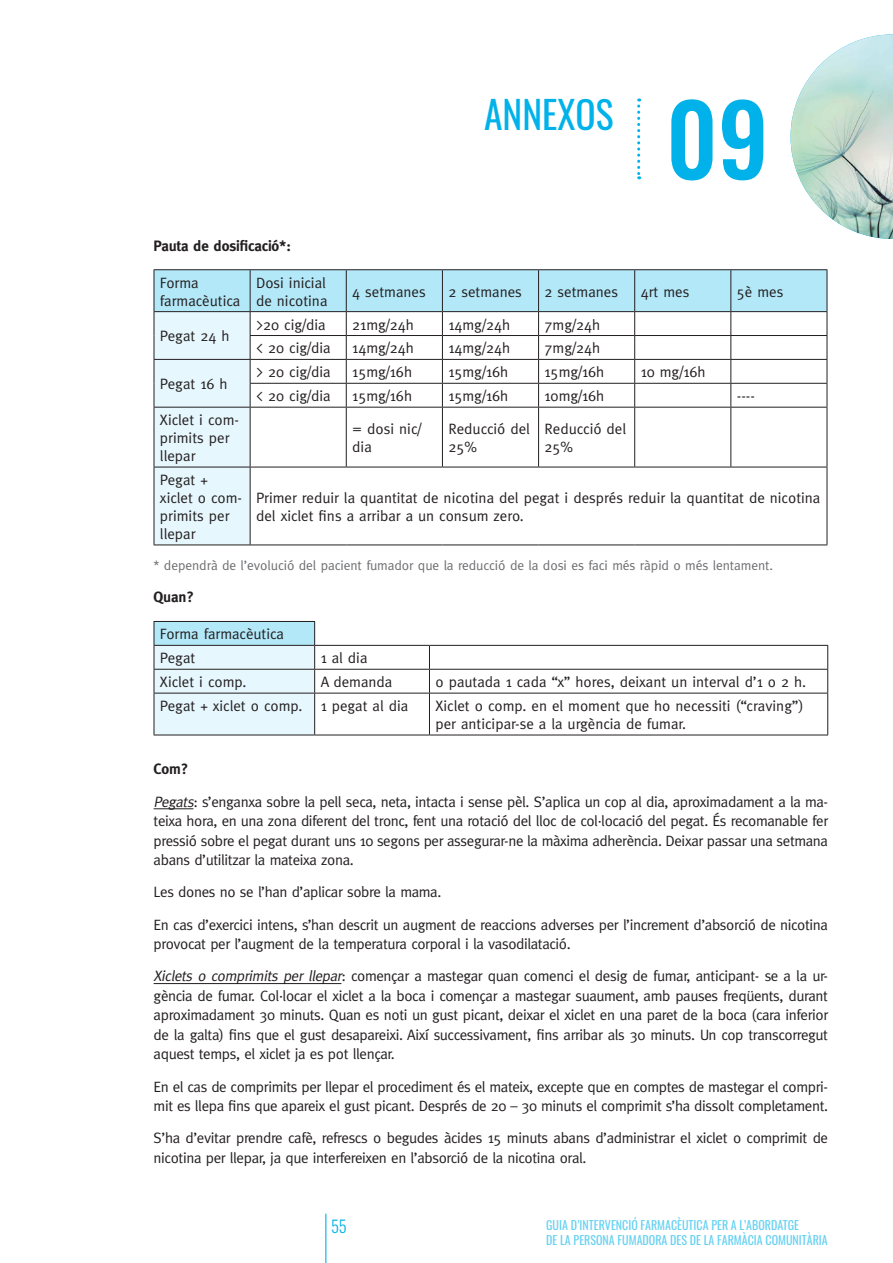
<style>
.page{position:relative;width:893px;height:1263px;background:#fff}
.page>*{position:absolute;margin:0;border:0;box-sizing:border-box;transform-origin:0 0}
.t1{font:500 97.5px "Oswald";color:#00b2e9}
.t2{font:37.5px "Oswald";color:#00b2e9}
.t3{font:300 16.5px "Oswald";color:#00b2e9}
.t4{font:15px/19.5px "Meta Normal";letter-spacing:-.025em;color:#231f20}
.t5{font:15px/18px "Meta Normal";color:#231f20}
.t6{font:700 15px "Meta";letter-spacing:-.01em;color:#231f20}
.t7{font:13.5px "Meta Normal";letter-spacing:-.005em;color:#6c6d70}
.t8{font:12px/14.4px "Oswald";color:#66d1f2}
.s1{font-family:"Akkurat Pro"}
.s2{font-style:italic}
</style>
<div class="page">
<img style="left:791px;top:34px;width:102px;height:205px">
<svg style="left:637px;top:99px;width:3px;height:80px"></svg>
<hr style="left:325px;top:1214px;width:1px;height:49px;background:#00b2e9">
<hr style="left:154px;top:808px;width:39px;height:1px;background:#231f20">
<hr style="left:154px;top:983px;width:187px;height:1px;background:#231f20">
<hr style="left:154px;top:269px;width:96px;height:1px;background:#231f20">
<hr style="left:250px;top:269px;width:96px;height:1px;background:#231f20">
<hr style="left:346px;top:269px;width:96px;height:1px;background:#231f20">
<hr style="left:442px;top:269px;width:97px;height:1px;background:#231f20">
<hr style="left:539px;top:269px;width:96px;height:1px;background:#231f20">
<hr style="left:635px;top:269px;width:96px;height:1px;background:#231f20">
<hr style="left:731px;top:269px;width:96px;height:1px;background:#231f20">
<svg style="left:154px;top:270px;width:674px;height:275px"></svg>
<hr style="left:154px;top:407px;width:96px;height:1px;background:#231f20">
<hr style="left:154px;top:407px;width:1px;height:60px;background:#231f20">
<hr style="left:250px;top:407px;width:96px;height:1px;background:#231f20">
<hr style="left:250px;top:407px;width:1px;height:60px;background:#231f20">
<hr style="left:346px;top:407px;width:96px;height:1px;background:#231f20">
<hr style="left:346px;top:407px;width:1px;height:60px;background:#231f20">
<hr style="left:442px;top:407px;width:97px;height:1px;background:#231f20">
<hr style="left:442px;top:407px;width:1px;height:60px;background:#231f20">
<hr style="left:539px;top:407px;width:96px;height:1px;background:#231f20">
<hr style="left:538px;top:407px;width:1px;height:60px;background:#231f20">
<hr style="left:635px;top:407px;width:96px;height:1px;background:#231f20">
<hr style="left:634px;top:407px;width:1px;height:60px;background:#231f20">
<hr style="left:731px;top:407px;width:96px;height:1px;background:#231f20">
<hr style="left:730px;top:407px;width:1px;height:60px;background:#231f20">
<hr style="left:827px;top:407px;width:1px;height:60px;background:#231f20">
<hr style="left:154px;top:467px;width:96px;height:1px;background:#231f20">
<hr style="left:154px;top:467px;width:1px;height:78px;background:#231f20">
<hr style="left:250px;top:467px;width:96px;height:1px;background:#231f20">
<hr style="left:250px;top:467px;width:1px;height:78px;background:#231f20">
<hr style="left:346px;top:467px;width:96px;height:1px;background:#231f20">
<hr style="left:442px;top:467px;width:97px;height:1px;background:#231f20">
<hr style="left:539px;top:467px;width:96px;height:1px;background:#231f20">
<hr style="left:635px;top:467px;width:96px;height:1px;background:#231f20">
<hr style="left:731px;top:467px;width:96px;height:1px;background:#231f20">
<hr style="left:827px;top:467px;width:1px;height:78px;background:#231f20">
<hr style="left:154px;top:545px;width:96px;height:1px;background:#231f20">
<hr style="left:250px;top:545px;width:96px;height:1px;background:#231f20">
<hr style="left:346px;top:545px;width:96px;height:1px;background:#231f20">
<hr style="left:442px;top:545px;width:97px;height:1px;background:#231f20">
<hr style="left:539px;top:545px;width:96px;height:1px;background:#231f20">
<hr style="left:635px;top:545px;width:96px;height:1px;background:#231f20">
<hr style="left:731px;top:545px;width:96px;height:1px;background:#231f20">
<hr style="left:315px;top:645px;width:114px;height:1px;background:#231f20">
<hr style="left:429px;top:645px;width:399px;height:1px;background:#231f20">
<hr style="left:315px;top:669px;width:114px;height:1px;background:#231f20">
<hr style="left:429px;top:669px;width:399px;height:1px;background:#231f20">
<svg style="left:429px;top:646px;width:1px;height:47px"></svg>
<svg style="left:827px;top:646px;width:1px;height:47px"></svg>
<hr style="left:315px;top:693px;width:114px;height:1px;background:#231f20">
<hr style="left:429px;top:693px;width:399px;height:1px;background:#231f20">
<hr style="left:429px;top:693px;width:1px;height:42px;background:#231f20">
<hr style="left:827px;top:693px;width:1px;height:42px;background:#231f20">
<hr style="left:315px;top:735px;width:114px;height:1px;background:#231f20">
<hr style="left:429px;top:735px;width:399px;height:1px;background:#231f20">
<hr style="left:154px;top:621px;width:161px;height:1px;background:#231f20">
<svg style="left:154px;top:622px;width:161px;height:113px;background:#d5edf5"></svg>
<hr style="left:154px;top:693px;width:161px;height:1px;background:#231f20">
<hr style="left:154px;top:693px;width:1px;height:42px;background:#231f20">
<hr style="left:314px;top:693px;width:1px;height:42px;background:#231f20">
<hr style="left:154px;top:735px;width:161px;height:1px;background:#231f20">
<p class="t2" style="left:484px;top:81px;width:131px">ANNEXOS</p>
<p class="t1" style="left:666px;top:53px;width:104px">09</p>
<p class="t6" style="left:154px;top:237px;width:139px">Pauta de dosificació*:</p>
<p class="t4" style="left:160px;top:272px;width:40px">Forma</p>
<p class="t5" style="left:160px;top:291px;width:82px">farmacèutica</p>
<p class="t5" style="left:256px;top:273px;width:73px">Dosi inicial de nicotina</p>
<p class="t5" style="left:352px;top:282px;width:75px">4 setmanes</p>
<p class="t5" style="left:448px;top:282px;width:75px">2 setmanes</p>
<p class="t5" style="left:545px;top:282px;width:75px">2 setmanes</p>
<p class="t4" style="left:641px;top:281px;width:50px">4rt mes</p>
<p class="t4" style="left:737px;top:281px;width:48px">5è mes</p>
<p class="t4" style="left:160px;top:326px;width:71px">Pegat 24 h</p>
<p class="t4" style="left:160px;top:374px;width:69px">Pegat 16 h</p>
<p class="t4" style="left:256px;top:314px;width:71px"><span class="s1">&gt;</span>20 cig/dia</p>
<p class="t4" style="left:352px;top:314px;width:63px">21mg/24h</p>
<p class="t4" style="left:448px;top:314px;width:63px">14mg/24h</p>
<p class="t4" style="left:545px;top:314px;width:57px">7mg/24h</p>
<p class="t4" style="left:256px;top:338px;width:76px"><span class="s1">&lt;</span> 20 cig/dia</p>
<p class="t4" style="left:352px;top:338px;width:63px">14mg/24h</p>
<p class="t4" style="left:448px;top:338px;width:63px">14mg/24h</p>
<p class="t4" style="left:545px;top:338px;width:57px">7mg/24h</p>
<p class="t4" style="left:256px;top:362px;width:76px"><span class="s1">&gt;</span> 20 cig/dia</p>
<p class="t4" style="left:352px;top:362px;width:61px">15mg/16h</p>
<p class="t4" style="left:448px;top:362px;width:61px">15mg/16h</p>
<p class="t4" style="left:545px;top:362px;width:61px">15mg/16h</p>
<p class="t4" style="left:641px;top:362px;width:66px">10 mg/16h</p>
<p class="t4" style="left:256px;top:386px;width:76px"><span class="s1">&lt;</span> 20 cig/dia</p>
<p class="t4" style="left:352px;top:386px;width:61px">15mg/16h</p>
<p class="t4" style="left:448px;top:386px;width:61px">15mg/16h</p>
<p class="t4" style="left:545px;top:386px;width:61px">10mg/16h</p>
<p class="t4" style="left:737px;top:386px;width:20px">----</p>
<p class="t5" style="left:160px;top:411px;width:80px">Xiclet i com&shy;primits per llepar</p>
<p class="t5" style="left:352px;top:420px;width:71px">= dosi nic/ dia</p>
<p class="t5" style="left:448px;top:420px;width:83px">Reducció del<br>25%</p>
<p class="t5" style="left:545px;top:420px;width:83px">Reducció del<br>25%</p>
<p class="t5" style="left:160px;top:471px;width:84px">Pegat + xiclet o com&shy;primits per llepar</p>
<p class="t5" style="left:256px;top:489px;width:566px">Primer reduir la quantitat de nicotina del pegat i després reduir la quantitat de nicotina del xiclet fins a arribar a un consum zero.</p>
<p class="t7" style="left:154px;top:558px;width:621px">* dependrà de l’evolució del pacient fumador que la reducció de la dosi es faci més ràpid o més lentament.</p>
<p class="t6" style="left:154px;top:588px;width:42px">Quan?</p>
<p class="t5" style="left:160px;top:625px;width:126px">Forma farmacèutica</p>
<p class="t4" style="left:160px;top:648px;width:37px">Pegat</p>
<p class="t4" style="left:321px;top:648px;width:48px">1 al dia</p>
<p class="t5" style="left:160px;top:673px;width:88px">Xiclet i comp.</p>
<p class="t5" style="left:321px;top:673px;width:73px">A demanda</p>
<p class="t5" style="left:435px;top:673px;width:372px">o pautada 1 cada “x” hores, deixant un interval d’1 o 2 h.</p>
<p class="t5" style="left:160px;top:697px;width:144px">Pegat + xiclet o comp.</p>
<p class="t5" style="left:321px;top:697px;width:89px">1 pegat al dia</p>
<p class="t5" style="left:435px;top:697px;width:370px">Xiclet o comp. en el moment que ho necessiti (“craving”) per anticipar-se a la urgència de fumar.</p>
<p class="t6" style="left:154px;top:760px;width:36px">Com?</p>
<p class="t4" style="left:154px;top:791px;width:676px;text-align:justify"><span class="s2">Pegats</span>: s’enganxa sobre la pell seca, neta, intacta i sense pèl. S’aplica un cop al dia, aproximadament a la ma&shy;teixa hora, en una zona diferent del tronc, fent una rotació del lloc de col·locació del pegat. És recomanable fer pressió sobre el pegat durant uns 10 segons per assegurar-ne la màxima adherència. Deixar passar una setmana abans d’utilitzar la mateixa zona.</p>
<p class="t4" style="left:154px;top:882px;width:289px">Les dones no se l’han d’aplicar sobre la mama.</p>
<p class="t4" style="left:154px;top:914px;width:676px">En cas d’exercici intens, s’han descrit un augment de reaccions adverses per l’increment d’absorció de nicotina provocat per l’augment de la temperatura corporal i la vasodilatació.</p>
<p class="t4" style="left:154px;top:966px;width:676px;text-align:justify"><span class="s2">Xiclets o comprimits per llepar</span>: començar a mastegar quan comenci el desig de fumar, anticipant- se a la ur&shy;gència de fumar. Col·locar el xiclet a la boca i començar a mastegar suaument, amb pauses freqüents, durant aproximadament 30 minuts. Quan es noti un gust picant, deixar el xiclet en una paret de la boca (cara inferior de la galta) fins que el gust desapareixi. Així successivament, fins arribar als 30 minuts. Un cop transcorregut aquest temps, el xiclet ja es pot llençar.</p>
<p class="t4" style="left:154px;top:1076px;width:676px">En el cas de comprimits per llepar el procediment és el mateix, excepte que en comptes de mastegar el compri&shy;mit es llepa fins que apareix el gust picant. Després de 20 – 30 minuts el comprimit s’ha dissolt completament.</p>
<p class="t4" style="left:154px;top:1128px;width:676px">S’ha d’evitar prendre cafè, refrescs o begudes àcides 15 minuts abans d’administrar el xiclet o comprimit de nicotina per llepar, ja que interfereixen en l’absorció de la nicotina oral.</p>
<p class="t3" style="left:331px;top:1212px;width:17px">55</p>
<p class="t8" style="left:546px;top:1217px;width:283px">GUIA D’INTERVENCIÓ FARMACÈUTICA PER A L’ABORDATGE<br>DE LA PERSONA FUMADORA DES DE LA FARMÀCIA COMUNITÀRIA</p>
</div>
